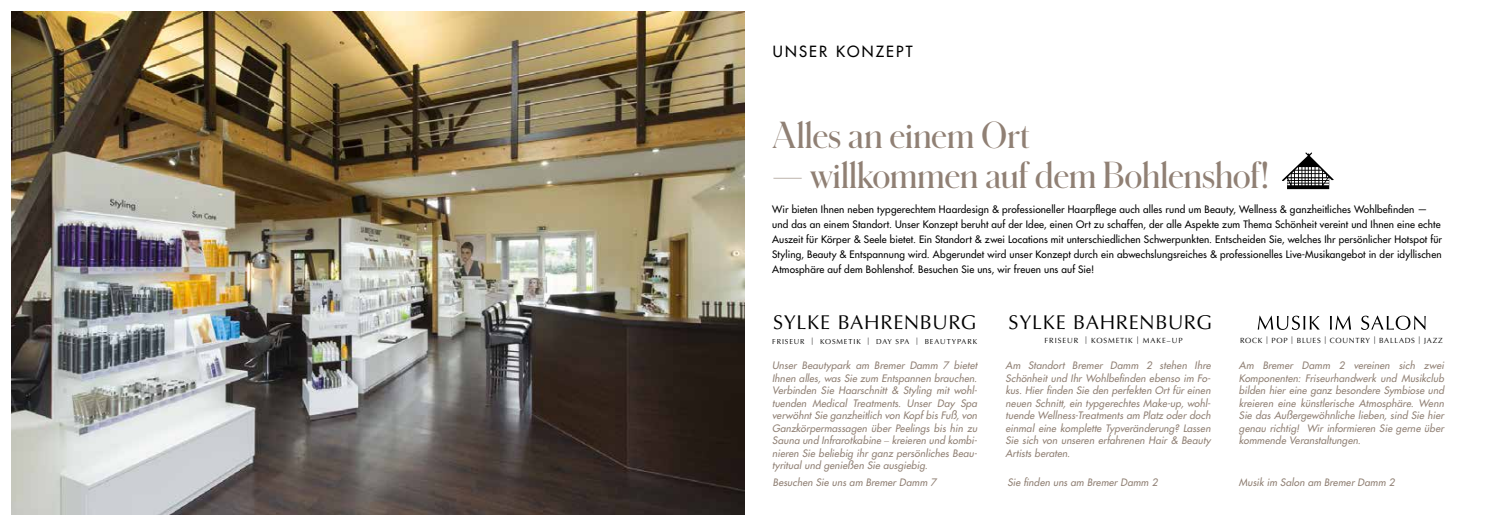
<style>
.page{position:relative;width:1489px;height:525px;background:#fff}
.page>*{position:absolute;margin:0;border:0;box-sizing:border-box;transform-origin:0 0}
.t1{font:600 35px "Schnyder M";letter-spacing:-.005em;color:#908074}
.t2{font:20px "Optima";letter-spacing:.03em;color:#000}
.t3{font:500 15px "Futura Std";letter-spacing:.145em;color:#000}
.t4{font:italic 500 10px/12.5px "Futura Std";letter-spacing:.015em;color:#908074;text-align:justify}
.t5{font:500 10px/15px "Futura Std";letter-spacing:.015em;color:#000}
.t6{font:7.5px "Optima";letter-spacing:.105em;color:#000}
.t7{font:7.25px "Optima";letter-spacing:.12em;color:#000}
.s1{font-family:"Optima";font-weight:400;font-style:normal}
</style>
<div class="page">
<img style="left:12px;top:11px;width:732px;height:503px">
<svg style="left:1282px;top:152px;width:51px;height:37px"></svg>
<svg style="left:1257px;top:315px;width:62px;height:15px"></svg>
<svg style="left:1330px;top:315px;width:20px;height:14px"></svg>
<svg style="left:1361px;top:315px;width:64px;height:15px"></svg>
<h3 class="t3" style="left:772px;top:42px;width:141px">UNSER KONZEPT</h3>
<h1 class="t1" style="left:772px;top:110px;width:259px">Alles an einem Ort</h1>
<h1 class="t1" style="left:772px;top:150px;width:498px">— willkommen auf dem Bohlenshof!</h1>
<p class="t5" style="left:772px;top:201px;width:671px">Wir bieten Ihnen neben typgerechtem Haardesign &amp; professioneller Haarpflege auch alles rund um Beauty, Wellness &amp; ganzheitliches Wohlbefinden — und das an einem Standort. Unser Konzept beruht auf der Idee, einen Ort zu schaffen, der alle Aspekte zum Thema Schönheit vereint und Ihnen eine echte Auszeit für Körper &amp; Seele bietet. Ein Standort &amp; zwei Locations mit unterschiedlichen Schwerpunkten. Entscheiden Sie, welches Ihr persönlicher Hotspot für Styling, Beauty &amp; Entspannung wird. Abgerundet wird unser Konzept durch ein abwechslungsreiches &amp; professionelles Live-Musikangebot in der idyllischen Atmosphäre auf dem Bohlenshof. Besuchen Sie uns, wir freuen uns auf Sie!</p>
<h2 class="t2" style="left:773px;top:311px;width:205px">SYLKE BAHRENBURG</h2>
<p class="t7" style="left:772px;top:337px;width:206px">FRISEUR | KOSMETIK | DAY SPA | BEAUTYPARK</p>
<p class="t6" style="left:1044px;top:336px;width:139px">FRISEUR | KOSMETIK | MAKE–UP</p>
<h2 class="t2" style="left:1008px;top:311px;width:205px">SYLKE BAHRENBURG</h2>
<p class="t6" style="left:1239px;top:336px;width:204px">ROCK | POP | BLUES | COUNTRY | BALLADS | JAZZ</p>
<p class="t4" style="left:772px;top:359px;width:206px">Unser Beautypark am Bremer Damm 7 bietet Ihnen alles, was Sie zum Entspannen brauchen.<br>Verbinden Sie Haarschnitt &amp; Styling mit wohl&shy;tuenden Medical Treatments. Unser Day Spa verwöhnt Sie ganzheitlich von Kopf bis Fuß, von Ganzkörpermassagen über Peelings bis hin zu Sauna und Infrarotkabine <span class="s1">–</span> kreieren und kombi&shy;nieren Sie beliebig ihr ganz persönliches Beau&shy;tyritual und genießen Sie ausgiebig.</p>
<p class="t4" style="left:1005px;top:359px;width:206px">Am Standort Bremer Damm 2 stehen Ihre Schönheit und Ihr Wohlbefinden ebenso im Fo&shy;kus. Hier finden Sie den perfekten Ort für einen neuen Schnitt, ein typgerechtes Make-up, wohl&shy;tuende Wellness-Treatments am Platz oder doch einmal eine komplette Typveränderung? Lassen Sie sich von unseren erfahrenen Hair &amp; Beauty Artists beraten.</p>
<p class="t4" style="left:1238px;top:359px;width:206px">Am Bremer Damm 2 vereinen sich zwei Komponenten: Friseurhandwerk und Musikclub bilden hier eine ganz besondere Symbiose und kreieren eine künstlerische Atmosphäre. Wenn Sie das Außergewöhnliche lieben, sind Sie hier genau richtig! Wir informieren Sie gerne über kommende Veranstaltungen.</p>
<p class="t4" style="left:772px;top:476px;width:165px">Besuchen Sie uns am Bremer Damm 7</p>
<p class="t4" style="left:1007px;top:476px;width:151px">Sie finden uns am Bremer Damm 2</p>
<p class="t4" style="left:1238px;top:476px;width:157px">Musik im Salon am Bremer Damm 2</p>
</div>
